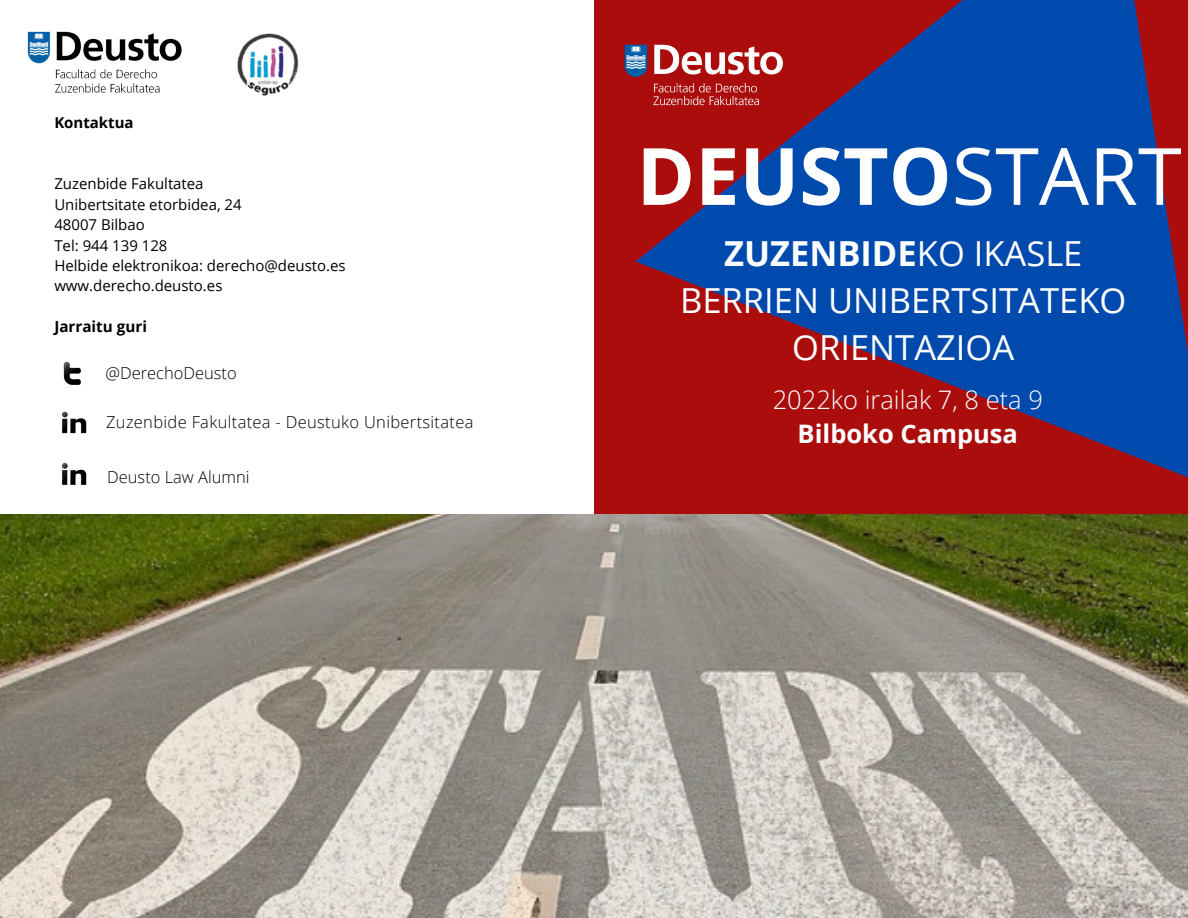
<style>
.page{position:relative;width:1188px;height:918px;background:#fff}
.page>*{position:absolute;margin:0;border:0;box-sizing:border-box;transform-origin:0 0}
.t1{font:700 79.2px "Open Sans";color:#fff}
.t2{font:34.5px/47.2px "Open Sans";color:#fff;text-align:center}
.t3{font:300 25.5px "Open Sans";color:#fff}
.t4{font:700 25.5px "Open Sans";color:#fff}
.t5{font:300 16.5px "Open Sans";letter-spacing:.02em;color:#000}
.t6{font:300 16.5px "Open Sans";color:#000}
.t7{font:700 15.3px "Open Sans";color:#000}
.t8{font:15px/20.4px "Open Sans";color:#000}
.t9{font:700 15px "Open Sans";color:#000}
.s1{font-weight:400}
.s2{font-weight:700}
</style>
<div class="page">
<svg style="left:594px;top:0;width:594px;height:514px;background:#522c5f"></svg>
<img style="left:0;top:514px;width:1188px;height:404px">
<img style="left:621px;top:39px;width:172px;height:74px">
<img style="left:27px;top:31px;width:155px;height:62px">
<img style="left:63px;top:362px;width:18px;height:23px">
<img style="left:54px;top:454px;width:39px;height:39px;border-radius:2px">
<img style="left:54px;top:403px;width:39px;height:39px;border-radius:2px">
<img style="left:237px;top:33px;width:62px;height:63px">
<p class="t9" style="left:54px;top:112px;width:81px">Kontaktua</p>
<p class="t8" style="left:54px;top:173px;width:293px">Zuzenbide Fakultatea<br>Unibertsitate etorbidea, 24<br>48007 Bilbao<br>Tel: 944 139 128<br>Helbide elektronikoa: derecho@deusto.es www.derecho.deusto.es</p>
<p class="t7" style="left:54px;top:316px;width:94px">Jarraitu guri</p>
<p class="t6" style="left:105px;top:361px;width:133px">@DerechoDeusto</p>
<p class="t5" style="left:106px;top:410px;width:369px">Zuzenbide Fakultatea - Deustuko Unibertsitatea</p>
<p class="t6" style="left:107px;top:466px;width:144px">Deusto Law Alumni</p>
<h1 class="t1" style="left:637px;top:120px;width:547px">DEUSTO<span class="s1">START</span></h1>
<h2 class="t2" style="left:680px;top:228px;width:448px"><span class="s2">ZUZENBIDE</span>KO IKASLE<br>BERRIEN UNIBERTSITATEKO<br>ORIENTAZIOA</h2>
<h3 class="t3" style="left:773px;top:381px;width:272px">2022ko irailak 7, 8 eta 9</h3>
<h3 class="t4" style="left:798px;top:416px;width:222px">Bilboko Campusa</h3>
</div>
